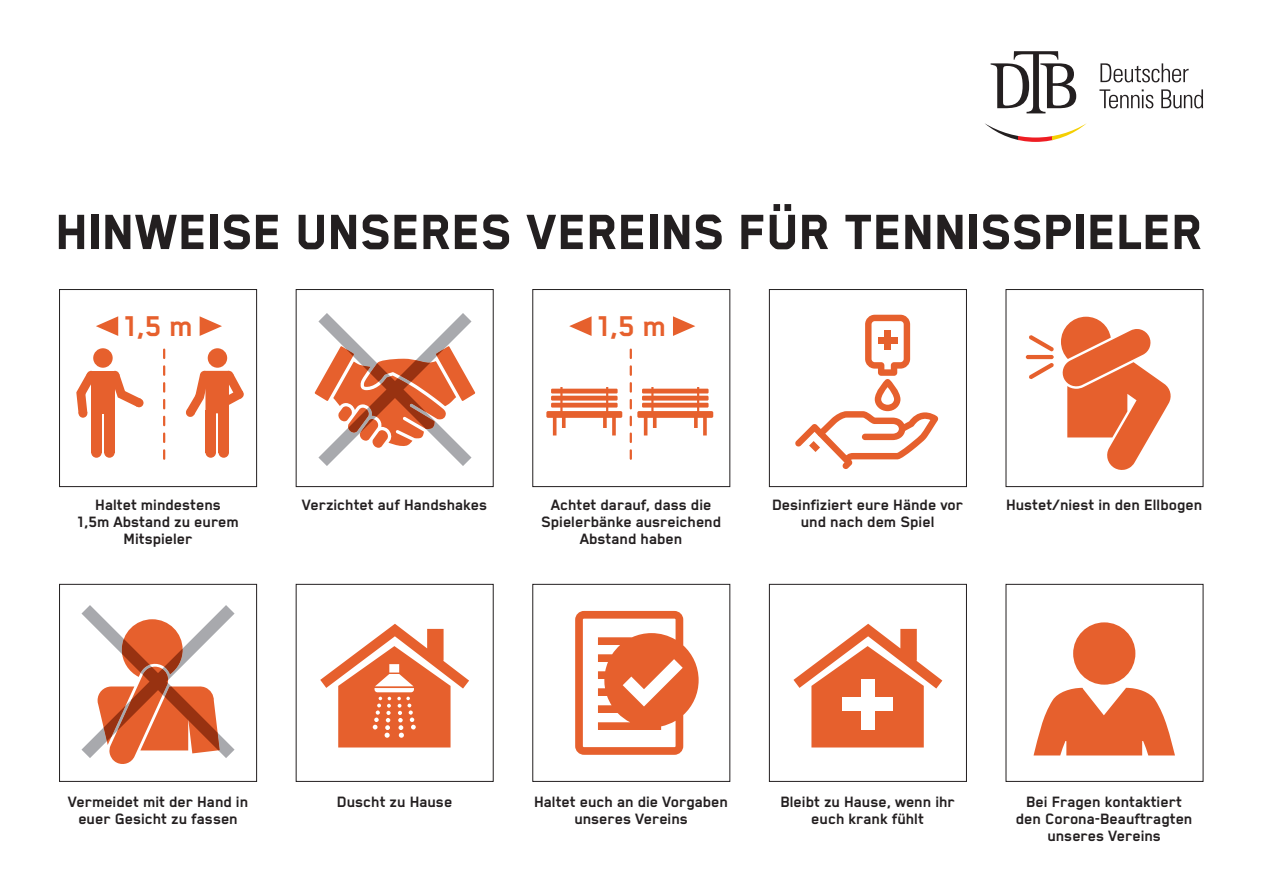
<style>
.page{position:relative;width:1263px;height:893px;background:#fff}
.page>*{position:absolute;margin:0;border:0;box-sizing:border-box;transform-origin:0 0}
.t1{font:800 57.15px "Blender";color:#231f20}
.t2{font:700 33.15px "Blender";color:#e6602d}
.t3{font:700 17.4px/17.4px "Blender";color:#231f20;text-align:center}
</style>
<div class="page">
<svg style="left:990px;top:51px;width:86px;height:62px"></svg>
<svg style="left:1100px;top:63px;width:88px;height:19px"></svg>
<svg style="left:1099px;top:89px;width:54px;height:19px"></svg>
<svg style="left:1161px;top:89px;width:42px;height:19px"></svg>
<svg style="left:985px;top:123px;width:33px;height:17px"></svg>
<svg style="left:1018px;top:136px;width:35px;height:6px"></svg>
<svg style="left:1053px;top:123px;width:34px;height:17px"></svg>
<div style="left:1006px;top:584px;width:197px;height:198px;border:1px solid #231f20"></div>
<div style="left:1073px;top:622px;width:62px;height:63px;background:#e6602d;border-radius:50%"></div>
<svg style="left:1033px;top:688px;width:142px;height:67px"></svg>
<div style="left:59px;top:289px;width:198px;height:198px;border:1px solid #231f20"></div>
<svg style="left:200px;top:316px;width:22px;height:20px"></svg>
<svg style="left:96px;top:316px;width:22px;height:20px"></svg>
<svg style="left:163px;top:350px;width:2px;height:109px"></svg>
<div style="left:93px;top:348px;width:20px;height:20px;background:#e6602d;border-radius:50%"></div>
<div style="left:91px;top:371px;width:24px;height:42px;background:#e6602d"></div>
<div style="left:91px;top:410px;width:11px;height:42px;background:#e6602d"></div>
<div style="left:104px;top:410px;width:11px;height:42px;background:#e6602d"></div>
<div style="left:91px;top:447px;width:11px;height:11px;background:#e6602d;border-radius:50%"></div>
<div style="left:104px;top:447px;width:11px;height:11px;background:#e6602d;border-radius:50%"></div>
<svg style="left:76px;top:373px;width:15px;height:41px"></svg>
<svg style="left:115px;top:374px;width:24px;height:33px"></svg>
<div style="left:79px;top:409px;width:8px;height:9px;background:#e6602d;border-radius:50%"></div>
<div style="left:135px;top:398px;width:9px;height:9px;background:#e6602d;border-radius:50%"></div>
<div style="left:111px;top:371px;width:8px;height:9px;background:#e6602d;border-radius:50%"></div>
<div style="left:87px;top:371px;width:8px;height:9px;background:#e6602d;border-radius:50%"></div>
<div style="left:208px;top:348px;width:19px;height:20px;background:#e6602d;border-radius:50%"></div>
<div style="left:205px;top:410px;width:11px;height:42px;background:#e6602d"></div>
<div style="left:218px;top:410px;width:11px;height:42px;background:#e6602d"></div>
<div style="left:205px;top:447px;width:11px;height:11px;background:#e6602d;border-radius:50%"></div>
<div style="left:218px;top:447px;width:11px;height:11px;background:#e6602d;border-radius:50%"></div>
<svg style="left:186px;top:371px;width:57px;height:46px"></svg>
<div style="left:200px;top:371px;width:9px;height:9px;background:#e6602d;border-radius:50%"></div>
<div style="left:235px;top:390px;width:9px;height:9px;background:#e6602d;border-radius:50%"></div>
<div style="left:224px;top:371px;width:9px;height:9px;background:#e6602d;border-radius:50%"></div>
<div style="left:769px;top:289px;width:198px;height:198px;border:1px solid #231f20"></div>
<svg style="left:795px;top:315px;width:143px;height:154px"></svg>
<div style="left:296px;top:584px;width:198px;height:198px;border:1px solid #231f20"></div>
<svg style="left:320px;top:624px;width:149px;height:123px"></svg>
<div style="left:769px;top:584px;width:198px;height:198px;border:1px solid #231f20"></div>
<svg style="left:793px;top:624px;width:149px;height:123px"></svg>
<div style="left:861px;top:679px;width:14px;height:50px;background:#fff"></div>
<div style="left:843px;top:697px;width:50px;height:14px;background:#fff"></div>
<div style="left:532px;top:584px;width:198px;height:198px;border:1px solid #231f20"></div>
<svg style="left:575px;top:611px;width:124px;height:144px"></svg>
<div style="left:1006px;top:289px;width:197px;height:198px;border:1px solid #231f20"></div>
<hr style="left:1026px;top:355px;width:28px;height:4px;background:#e6602d;border-radius:2px">
<svg style="left:1029px;top:335px;width:25px;height:17px"></svg>
<svg style="left:1029px;top:363px;width:25px;height:16px"></svg>
<svg style="left:1061px;top:317px;width:110px;height:153px"></svg>
<div style="left:532px;top:289px;width:198px;height:198px;border:1px solid #231f20"></div>
<svg style="left:546px;top:387px;width:76px;height:48px"></svg>
<div style="left:551px;top:396px;width:67px;height:5px;background:#e6602d"></div>
<svg style="left:673px;top:316px;width:22px;height:20px"></svg>
<svg style="left:569px;top:316px;width:22px;height:20px"></svg>
<svg style="left:630px;top:350px;width:83px;height:109px"></svg>
<div style="left:296px;top:289px;width:198px;height:198px;border:1px solid #231f20"></div>
<svg style="left:315px;top:313px;width:160px;height:153px"></svg>
<div style="left:59px;top:584px;width:198px;height:198px;border:1px solid #231f20"></div>
<svg style="left:81px;top:605px;width:154px;height:159px"></svg>
<h1 class="t1" style="left:55px;top:203px;width:1149px">HINWEISE UNSERES VEREINS FÜR TENNISSPIELER</h1>
<h2 class="t2" style="left:123px;top:308px;width:71px">1,5 m</h2>
<h2 class="t2" style="left:597px;top:308px;width:71px">1,5 m</h2>
<p class="t3" style="left:77px;top:495px;width:163px">Haltet mindestens<br>1,5m Abstand zu eurem<br>Mitspieler</p>
<p class="t3" style="left:302px;top:495px;width:187px">Verzichtet auf Handshakes</p>
<p class="t3" style="left:541px;top:495px;width:182px">Achtet darauf, dass die<br>Spielerbänke ausreichend<br>Abstand haben</p>
<p class="t3" style="left:772px;top:495px;width:193px">Desinfiziert eure Hände vor und nach dem Spiel</p>
<p class="t3" style="left:1006px;top:495px;width:198px">Hustet/niest in den Ellbogen</p>
<p class="t3" style="left:68px;top:792px;width:182px">Vermeidet mit der Hand in euer Gesicht zu fassen</p>
<p class="t3" style="left:337px;top:792px;width:117px">Duscht zu Hause</p>
<p class="t3" style="left:534px;top:792px;width:195px">Haltet euch an die Vorgaben unseres Vereins</p>
<p class="t3" style="left:780px;top:792px;width:176px">Bleibt zu Hause, wenn ihr euch krank fühlt</p>
<p class="t3" style="left:1016px;top:792px;width:178px">Bei Fragen kontaktiert den Corona-Beauftragten unseres Vereins</p>
</div>
